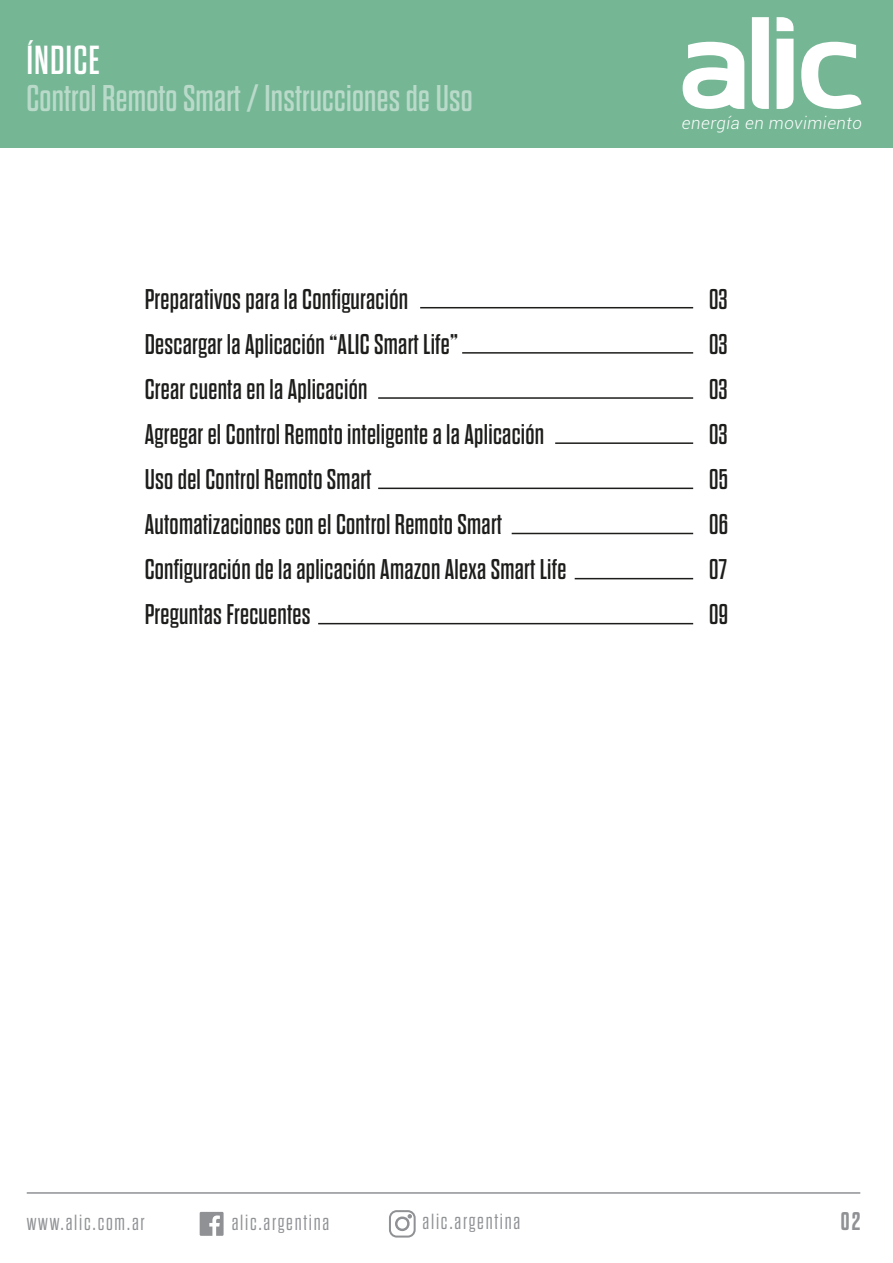
<style>
.page{position:relative;width:893px;height:1263px;background:#fff}
.page>*{position:absolute;margin:0;border:0;box-sizing:border-box;transform-origin:0 0}
.t1{font:40.5px "Dharma Gothic E";letter-spacing:.025em;color:#fff}
.t2{font:37.2px "Dharma Gothic E";letter-spacing:.005em;color:rgb(255 255 255/.5)}
.t3{font:28.5px/45px "Dharma Gothic E";letter-spacing:.01em;color:#1d1d1b}
.t4{font:700 25.5px "Dharma Gothic E";color:#8f9194}
.t5{font:300 21.9px "Dharma Gothic E";letter-spacing:.08em;color:#8f9194}
.t6{font:italic 300 16.95px "Roboto";letter-spacing:.035em;color:#fff}
</style>
<div class="page">
<div style="left:0;top:0;width:893px;height:148px;background:#75b695"></div>
<svg style="left:683px;top:42px;width:61px;height:67px"></svg>
<svg style="left:777px;top:17px;width:16px;height:14px"></svg>
<svg style="left:777px;top:39px;width:16px;height:70px"></svg>
<svg style="left:752px;top:17px;width:17px;height:92px"></svg>
<svg style="left:801px;top:42px;width:60px;height:67px"></svg>
<svg style="left:200px;top:1212px;width:24px;height:24px"></svg>
<hr style="left:27px;top:1192px;width:833px;height:2px;background:#8f9194">
<div style="left:389px;top:1210px;width:27px;height:27px;border:2px solid #8f9194;border-radius:7px"></div>
<div style="left:395px;top:1216px;width:15px;height:15px;border:2px solid #8f9194;border-radius:50%"></div>
<svg style="left:408px;top:1214px;width:4px;height:4px"></svg>
<hr style="left:420px;top:307px;width:273px;height:1px;background:#1d1d1b">
<hr style="left:512px;top:533px;width:181px;height:1px;background:#1d1d1b">
<hr style="left:378px;top:488px;width:315px;height:1px;background:#1d1d1b">
<hr style="left:555px;top:442px;width:138px;height:2px;background:#1d1d1b">
<hr style="left:378px;top:397px;width:315px;height:2px;background:#1d1d1b">
<hr style="left:462px;top:352px;width:231px;height:2px;background:#1d1d1b">
<hr style="left:318px;top:623px;width:375px;height:1px;background:#1d1d1b">
<hr style="left:575px;top:578px;width:118px;height:1px;background:#1d1d1b">
<h1 class="t1" style="left:26px;top:40px;width:75px">ÍNDICE</h1>
<h2 class="t2" style="left:26px;top:80px;width:448px">Control Remoto Smart / Instrucciones de Uso</h2>
<p class="t6" style="left:682px;top:111px;width:182px">energía en movimiento</p>
<p class="t3" style="left:145px;top:277px;width:265px">Preparativos para la Configuración</p>
<p class="t3" style="left:709px;top:277px;width:20px">03</p>
<p class="t3" style="left:145px;top:322px;width:315px">Descargar la Aplicación “ALIC Smart Life”</p>
<p class="t3" style="left:709px;top:322px;width:20px">03</p>
<p class="t3" style="left:145px;top:367px;width:224px">Crear cuenta en la Aplicación</p>
<p class="t3" style="left:145px;top:412px;width:401px">Agregar el Control Remoto inteligente a la Aplicación</p>
<p class="t3" style="left:709px;top:367px;width:20px">03<br>03</p>
<p class="t3" style="left:145px;top:457px;width:228px">Uso del Control Remoto Smart</p>
<p class="t3" style="left:709px;top:457px;width:20px">05</p>
<p class="t3" style="left:145px;top:502px;width:359px">Automatizaciones con el Control Remoto Smart</p>
<p class="t3" style="left:709px;top:502px;width:20px">06</p>
<p class="t3" style="left:145px;top:547px;width:423px">Configuración de la aplicación Amazon Alexa Smart Life</p>
<p class="t3" style="left:709px;top:547px;width:19px">07</p>
<p class="t3" style="left:145px;top:592px;width:167px">Preguntas Frecuentes</p>
<p class="t3" style="left:709px;top:592px;width:20px">09</p>
<p class="t5" style="left:27px;top:1211px;width:119px">www.alic.com.ar</p>
<p class="t5" style="left:232px;top:1211px;width:99px">alic.argentina</p>
<p class="t5" style="left:423px;top:1211px;width:99px">alic.argentina</p>
<p class="t4" style="left:841px;top:1208px;width:21px">02</p>
</div>
